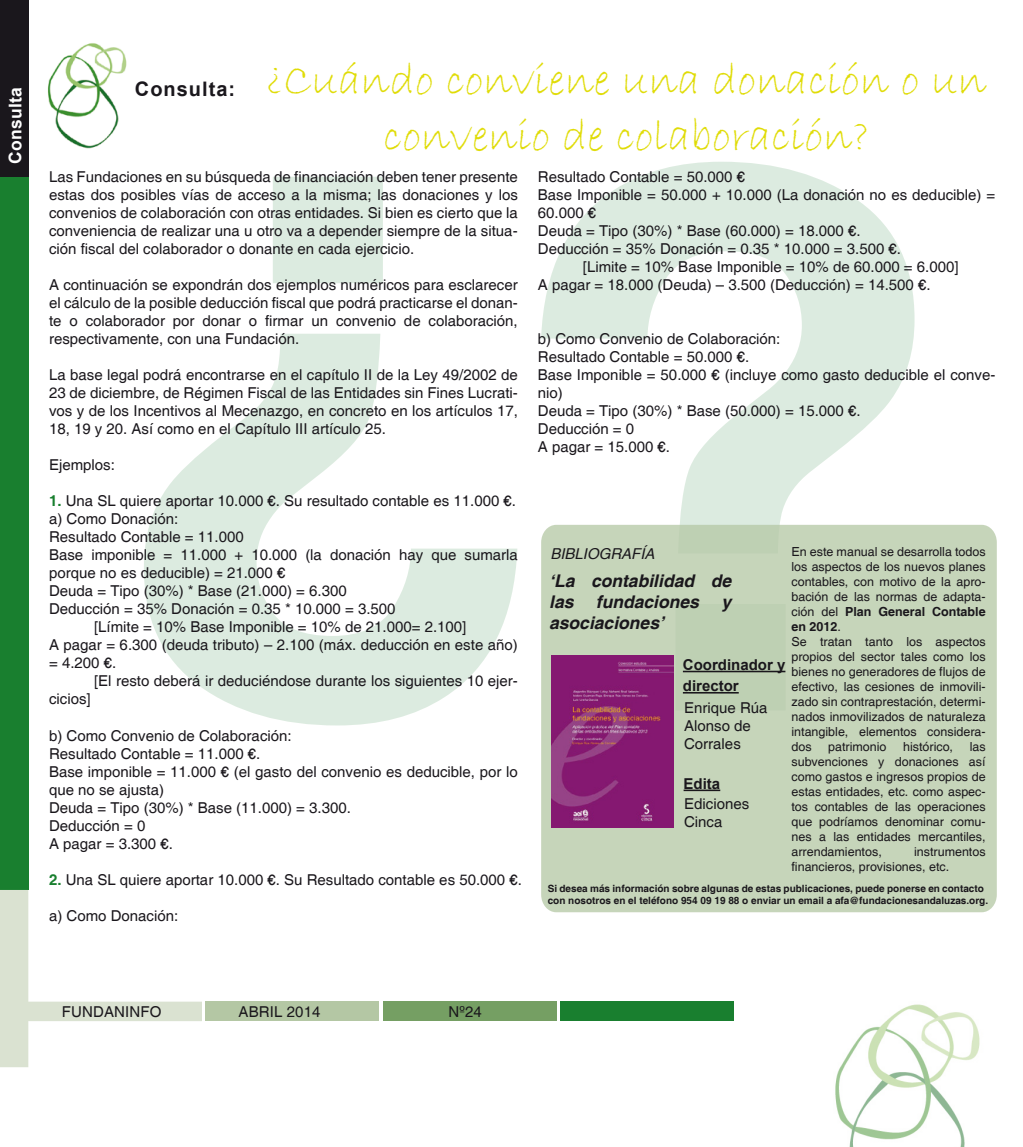
<style>
.page{position:relative;width:1023px;height:1147px;background:#fff}
.page>*{position:absolute;margin:0;border:0;box-sizing:border-box;transform-origin:0 0}
.t1{font:46.25px/55.5px "Bradley Hand ITC";color:#e0dc07;text-align:center}
.t2{font:700 20px "Arial";letter-spacing:.05em;color:#1a171c}
.t3{font:italic 700 17.5px/21px "Helvetica";color:#1a171c}
.t4{font:700 17.5px "Arial";letter-spacing:.01em;color:#fff}
.t5{font:15px/18px "Helvetica";color:#1a171c}
.t6{font:700 15px/21.2px "Arial";color:#1a171c}
.t7{font:italic 15px "Helvetica";color:#1a171c}
.t8{font:12.5px/15px "Helvetica";color:#1a171c}
.t9{font:700 10px/12px "Helvetica";color:#1a171c}
.s1{font-weight:700;color:#197f2f}
.s2{font-weight:700}
</style>
<div class="page">
<div style="left:0;top:0;width:28px;height:177px;background:#1a171c"></div>
<div style="left:0;top:177px;width:28px;height:712px;background:#197f2f"></div>
<svg style="left:0;top:889px;width:202px;height:178px"></svg>
<div style="left:206px;top:1001px;width:173px;height:19px;background:#b4c7a4"></div>
<div style="left:383px;top:1001px;width:173px;height:19px;background:#759f63"></div>
<div style="left:560px;top:1001px;width:173px;height:19px;background:#197f2f"></div>
<svg style="left:541px;top:162px;width:373px;height:362px"></svg>
<svg style="left:144px;top:177px;width:373px;height:548px"></svg>
<img style="left:48px;top:43px;width:79px;height:106px">
<img style="left:835px;top:1004px;width:145px;height:142px">
<div style="left:541px;top:524px;width:456px;height:388px;background:#c6d5ba"></div>
<img style="left:552px;top:655px;width:121px;height:172px">
<hr style="left:683px;top:670px;width:102px;height:2px;background:#1a171c">
<hr style="left:683px;top:692px;width:56px;height:1px;background:#1a171c">
<hr style="left:684px;top:789px;width:36px;height:2px;background:#1a171c">
<h1 class="t1" style="left:266px;top:53px;width:722px">¿Cuándo conviene una donación o un convenio de colaboración?</h1>
<p class="t4" style="left:4px;top:163px;width:77px;rotate:-90deg">Consulta</p>
<h2 class="t2" style="left:135px;top:76px;width:102px">Consulta:</h2>
<p class="t5" style="left:49px;top:168px;width:470px;text-align:justify">Las Fundaciones en su búsqueda de financiación deben tener presente estas dos posibles vías de acceso a la misma; las donaciones y los convenios de colaboración con otras entidades. Si bien es cierto que la conveniencia de realizar una u otro va a depender siempre de la situa&shy;ción fiscal del colaborador o donante en cada ejercicio.</p>
<p class="t5" style="left:49px;top:276px;width:470px;text-align:justify">A continuación se expondrán dos ejemplos numéricos para esclarecer el cálculo de la posible deducción fiscal que podrá practicarse el donan&shy;te o colaborador por donar o firmar un convenio de colaboración, respectivamente, con una Fundación.</p>
<p class="t5" style="left:49px;top:366px;width:470px;text-align:justify">La base legal podrá encontrarse en el capítulo II de la Ley 49/2002 de 23 de diciembre, de Régimen Fiscal de las Entidades sin Fines Lucrati&shy;vos y de los Incentivos al Mecenazgo, en concreto en los artículos 17, 18, 19 y 20. Así como en el Capítulo III artículo 25.</p>
<p class="t5" style="left:49px;top:456px;width:67px">Ejemplos:</p>
<p class="t5" style="left:49px;top:492px;width:468px"><span class="s1">1.</span> Una SL quiere aportar 10.000 €. Su resultado contable es 11.000 €.</p>
<p class="t5" style="left:49px;top:510px;width:131px">a) Como Donación:</p>
<p class="t5" style="left:49px;top:528px;width:196px">Resultado Contable = 11.000</p>
<p class="t5" style="left:49px;top:546px;width:470px">Base imponible = 11.000 + 10.000 (la donación hay que sumarla</p>
<p class="t5" style="left:49px;top:564px;width:238px">porque no es deducible) = 21.000 €</p>
<p class="t5" style="left:49px;top:582px;width:299px">Deuda = Tipo (30%) * Base (21.000) = 6.300</p>
<p class="t5" style="left:49px;top:600px;width:348px">Deducción = 35% Donación = 0.35 * 10.000 = 3.500</p>
<p class="t5" style="left:94px;top:618px;width:374px">[Límite = 10% Base Imponible = 10% de 21.000= 2.100]</p>
<p class="t5" style="left:49px;top:636px;width:470px">A pagar = 6.300 (deuda tributo) – 2.100 (máx. deducción en este año)</p>
<p class="t5" style="left:49px;top:654px;width:69px">= 4.200 €.</p>
<p class="t5" style="left:94px;top:672px;width:425px">[El resto deberá ir deduciéndose durante los siguientes 10 ejer-</p>
<p class="t5" style="left:49px;top:690px;width:43px">cicios]</p>
<p class="t5" style="left:49px;top:726px;width:470px">b) Como Convenio de Colaboración:<br>Resultado Contable = 11.000 €.<br>Base imponible = 11.000 € (el gasto del convenio es deducible, por lo que no se ajusta)<br>Deuda = Tipo (30%) * Base (11.000) = 3.300.<br>Deducción = 0<br>A pagar = 3.300 €.</p>
<p class="t5" style="left:49px;top:870px;width:474px"><span class="s1">2.</span> Una SL quiere aportar 10.000 €. Su Resultado contable es 50.000 €.</p>
<p class="t5" style="left:49px;top:906px;width:131px">a) Como Donación:</p>
<p class="t5" style="left:538px;top:168px;width:209px">Resultado Contable = 50.000 €</p>
<p class="t5" style="left:538px;top:186px;width:459px">Base Imponible = 50.000 + 10.000 (La donación no es deducible) =</p>
<p class="t5" style="left:538px;top:204px;width:60px">60.000 €</p>
<p class="t5" style="left:538px;top:222px;width:324px">Deuda = Tipo (30%) * Base (60.000) = 18.000 €.</p>
<p class="t5" style="left:538px;top:240px;width:365px">Deducción = 35% Donación = 0.35 * 10.000 = 3.500 €.</p>
<p class="t5" style="left:583px;top:258px;width:377px">[Limite = 10% Base Imponible = 10% de 60.000 = 6.000]</p>
<p class="t5" style="left:538px;top:276px;width:394px">A pagar = 18.000 (Deuda) – 3.500 (Deducción) = 14.500 €.</p>
<p class="t5" style="left:538px;top:330px;width:459px">b) Como Convenio de Colaboración:<br>Resultado Contable = 50.000 €.<br>Base Imponible = 50.000 € (incluye como gasto deducible el conve&shy;nio)<br>Deuda = Tipo (30%) * Base (50.000) = 15.000 €.<br>Deducción = 0<br>A pagar = 15.000 €.</p>
<p class="t7" style="left:550px;top:544px;width:106px">BIBLIOGRAFÍA</p>
<p class="t3" style="left:549px;top:570px;width:183px">‘La contabilidad de las</p>
<p class="t8" style="left:791px;top:544px;width:196px">En este manual se desarrolla todos los aspectos de los nuevos planes contables, con motivo de la apro&shy;bación de las normas de adapta&shy;ción del <span class="s2">Plan General Contable en 2012</span>.<br>Se tratan tanto los aspectos propios del sector tales como los bienes no generadores de flujos de efectivo, las cesiones de inmovili&shy;zado sin contraprestación, determi&shy;nados inmovilizados de naturaleza intangible, elementos considera&shy;dos</p>
<p class="t3" style="left:596px;top:591px;width:105px">fundaciones</p>
<p class="t3" style="left:721px;top:591px;width:11px">y</p>
<p class="t3" style="left:549px;top:612px;width:116px">asociaciones’</p>
<p class="t6" style="left:683px;top:654px;width:104px">Coordinador y director</p>
<p class="t5" style="left:684px;top:699px;width:85px">Enrique Rúa<br>Alonso de<br>Corrales</p>
<p class="t8" style="left:828px;top:739px;width:60px">patrimonio</p>
<p class="t8" style="left:903px;top:739px;width:52px">histórico,</p>
<p class="t8" style="left:791px;top:739px;width:196px;text-align:justify;text-indent:178px">las subvenciones y donaciones así como gastos e ingresos propios de estas entidades, etc. como aspec&shy;tos contables de las operaciones que podríamos denominar comu&shy;nes a las entidades mercantiles, arrendamientos,</p>
<p class="t6" style="left:684px;top:773px;width:38px">Edita</p>
<p class="t5" style="left:684px;top:795px;width:67px">Ediciones<br>Cinca</p>
<p class="t8" style="left:791px;top:844px;width:196px;text-indent:123px">instrumentos financieros, provisiones, etc.</p>
<p class="t9" style="left:548px;top:883px;width:442px">Si desea más información sobre algunas de estas publicaciones, puede ponerse en contacto con nosotros en el teléfono 954 09 19 88 o enviar un email a afa@fundacionesandaluzas.org.</p>
<p class="t5" style="left:62px;top:1003px;width:101px">FUNDANINFO</p>
<p class="t5" style="left:239px;top:1003px;width:83px">ABRIL 2014</p>
<p class="t5" style="left:449px;top:1002px;width:35px">Nº24</p>
</div>
